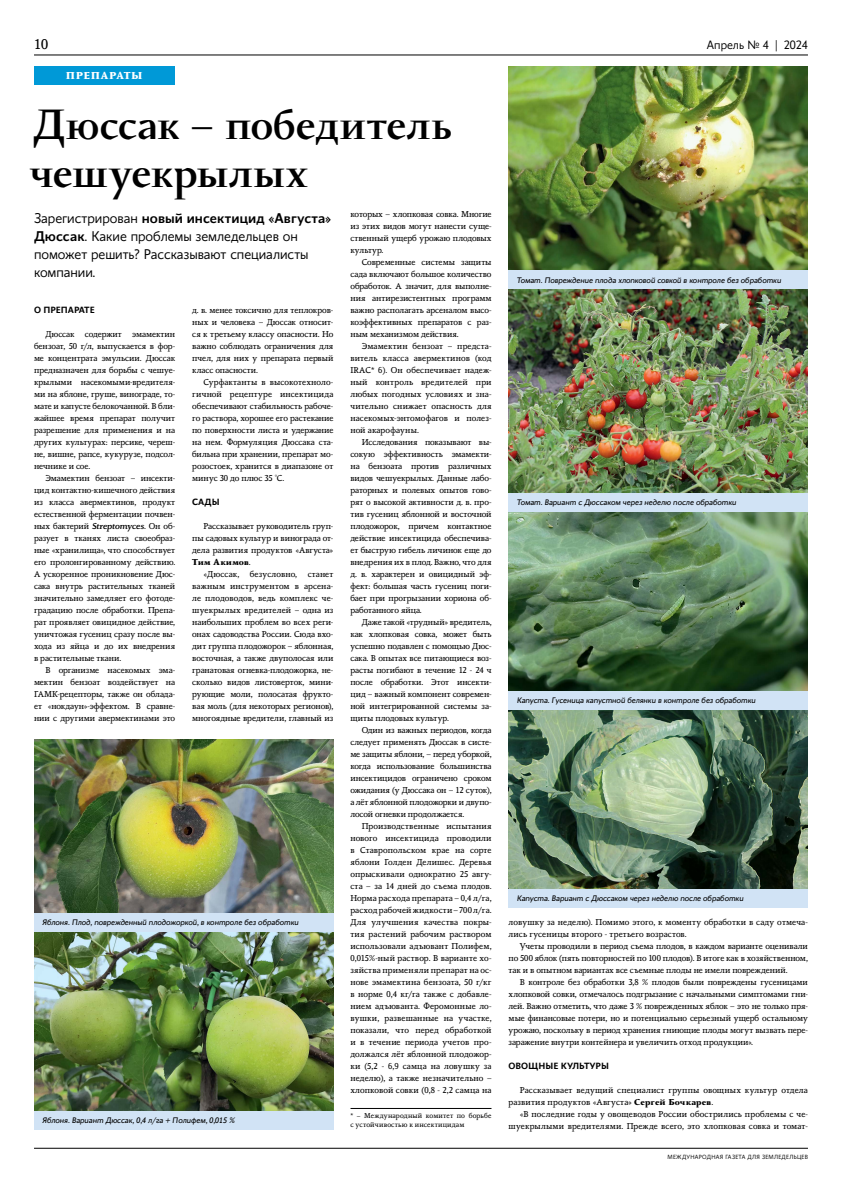
<style>
.page{position:relative;width:842px;height:1191px;background:#fff}
.page>*{position:absolute;margin:0;border:0;box-sizing:border-box;transform-origin:0 0}
.t1{font:500 42px/48px "Conqueror";letter-spacing:-.01em;color:#000}
.t2{font:300 14px/18px "Conqueror Sans";letter-spacing:-.005em;color:#000}
.t3{font:14px "Conqueror Slab";color:#000}
.t4{font:300 12px "Conqueror Sans";color:#000}
.t5{font:800 10px "Conqueror";letter-spacing:.05em;color:#fff}
.t6{font:600 9px "Conqueror Sans";color:#000}
.t7{font:8.5px/12px "Conqueror Slab";color:#000;text-align:justify}
.t8{font:8.5px/12px "Conqueror Slab";letter-spacing:.02em;color:#000}
.t9{font:800 8.5px "Conqueror";letter-spacing:.005em;color:#000}
.t10{font:italic 8px "Conqueror Sans";letter-spacing:-.01em;color:#000}
.t11{font:7px/9px "Conqueror Slab";letter-spacing:.025em;color:#000}
.t12{font:300 6px "Conqueror Sans";letter-spacing:.045em;color:#000}
.s1{font-weight:500}
.s2{font-weight:500;font-style:italic}
.s3{font-family:"Conqueror Slab";font-weight:400}
.s4{font-family:"Conqueror";font-weight:800}
</style>
<div class="page">
<hr style="left:34px;top:1148px;width:774px;height:1px;background:#000">
<hr style="left:34px;top:55px;width:774px;height:1px;background:#000">
<div style="left:34px;top:67px;width:141px;height:18px;background:#0099d7"></div>
<img style="left:34px;top:931px;width:299px;height:180px">
<img style="left:509px;top:289px;width:299px;height:204px">
<img style="left:509px;top:511px;width:299px;height:180px">
<img style="left:509px;top:709px;width:299px;height:180px">
<img style="left:34px;top:739px;width:299px;height:174px">
<img style="left:509px;top:67px;width:299px;height:204px">
<div style="left:34px;top:1111px;width:299px;height:18px;background:#d1e3f5"></div>
<div style="left:509px;top:493px;width:299px;height:18px;background:#d1e3f5"></div>
<div style="left:509px;top:691px;width:299px;height:18px;background:#d1e3f5"></div>
<div style="left:509px;top:889px;width:299px;height:18px;background:#d1e3f5"></div>
<div style="left:34px;top:913px;width:299px;height:18px;background:#d1e3f5"></div>
<div style="left:509px;top:271px;width:299px;height:18px;background:#d1e3f5"></div>
<hr style="left:350px;top:1108px;width:141px;height:1px;background:#000">
<h2 class="t3" style="left:34px;top:36px;width:15px">10</h2>
<h3 class="t4" style="left:707px;top:38px;width:103px">Апрель № 4 | 2024</h3>
<p class="t5" style="left:66px;top:70px;width:78px">ПРЕПАРАТЫ</p>
<h1 class="t1" style="left:30px;top:101px;width:423px">Дюссак – победитель чешуекрылых</h1>
<h2 class="t2" style="left:34px;top:209px;width:299px">Зарегистрирован <span class="s1">новый инсектицид «Августа» Дюссак</span>. Какие проблемы земледельцев он поможет решить? Рассказывают специалисты компании.</h2>
<p class="t7" style="left:350px;top:208px;width:143px">которых – хлопковая совка. Многие из этих видов могут нанести суще&shy;ственный ущерб урожаю плодовых культур.</p>
<p class="t7" style="left:350px;top:256px;width:143px;text-indent:11px">Современные системы защиты сада включают большое количество обработок. А значит, для выполне&shy;ния антирезистентных программ важно располагать арсеналом высо&shy;коэффективных препаратов с раз&shy;ным механизмом действия.</p>
<p class="t7" style="left:350px;top:340px;width:143px;text-indent:11px">Эмамектин бензоат – предста&shy;витель класса авермектинов (код IRAC* 6). Он обеспечивает надеж&shy;ный контроль вредителей при любых погодных условиях и зна&shy;чительно снижает опасность для насекомых-энтомофагов и полез&shy;ной акарофауны.</p>
<p class="t7" style="left:350px;top:436px;width:143px;text-indent:11px">Исследования показывают вы&shy;сокую эффективность эмамекти&shy;на бензоата против различных видов чешуекрылых. Данные лабо&shy;раторных и полевых опытов гово&shy;рят о высокой активности д. в. про&shy;тив гусениц яблонной и восточной плодожорок, причем контактное действие инсектицида обеспечива&shy;ет быструю гибель личинок еще до внедрения их в плод. Важно, что для д. в. характерен и овицидный эф&shy;фект: большая часть гусениц поги&shy;бает при прогрызании хориона об&shy;работанного яйца.</p>
<p class="t7" style="left:350px;top:616px;width:143px;text-indent:11px">Даже такой «трудный» вредитель, как хлопковая совка, может быть успешно подавлен с помощью Дюс&shy;сака. В опытах все питающиеся воз&shy;расты погибают в течение 12 - 24 ч после обработки. Этот инсекти&shy;цид – важный компонент современ&shy;ной интегрированной системы за&shy;щиты плодовых культур.</p>
<p class="t7" style="left:350px;top:724px;width:143px;text-indent:11px">Один из важных периодов, когда следует применять Дюссак в систе&shy;ме защиты яблони, – перед уборкой, когда использование большинства инсектицидов ограничено сроком ожидания (у Дюссака он – 12 суток), а лёт яблонной плодожорки и двупо&shy;лосой огневки продолжается.</p>
<p class="t7" style="left:350px;top:820px;width:143px;text-indent:11px">Производственные испытания нового инсектицида проводили в Ставропольском крае на сорте яблони Голден Делишес. Деревья опрыскивали однократно 25 авгу&shy;ста – за 14 дней до съема плодов.<br>Норма расхода препарата – 0,4 л/га, расход рабочей жидкости – 700 л/га.<br>Для улучшения качества покры&shy;тия растений рабочим раствором использовали адъювант Полифем, 0,015%-ный раствор. В варианте хо&shy;зяйства применяли препарат на ос&shy;нове эмамектина бензоата, 50 г/кг в норме 0,4 кг/га также с добавле&shy;нием адъюванта. Феромонные ло&shy;вушки, развешанные на участке, показали, что перед обработкой и в течение периода учетов про&shy;должался лёт яблонной плодожор&shy;ки (5,2 - 6,9 самца на ловушку за неделю), а также незначительно – хлопковой совки (0,8 - 2,2 самца на</p>
<p class="t6" style="left:34px;top:304px;width:62px">О ПРЕПАРАТЕ</p>
<p class="t7" style="left:34px;top:328px;width:143px;text-indent:11px">Дюссак содержит эмамектин бензоат, 50 г/л, выпускается в фор&shy;ме концентрата эмульсии. Дюссак предназначен для борьбы с чешуе&shy;крылыми насекомыми-вредителя&shy;ми на яблоне, груше, винограде, то&shy;мате и капусте белокочанной. В бли&shy;жайшее время препарат получит разрешение для применения и на других культурах: персике, череш&shy;не, вишне, рапсе, кукурузе, подсол&shy;нечнике и сое.</p>
<p class="t7" style="left:34px;top:472px;width:143px;text-indent:11px">Эмамектин бензоат – инсекти&shy;цид контактно-кишечного действия из класса авермектинов, продукт естественной ферментации почвен&shy;ных бактерий <span class="s2">Streptomyces</span>. Он об&shy;разует в тканях листа своеобраз&shy;ные «хранилища», что способствует его пролонгированному действию.<br>А ускоренное проникновение Дюс&shy;сака внутрь растительных тканей значительно замедляет его фотоде&shy;градацию после обработки. Препа&shy;рат проявляет овицидное действие, уничтожая гусениц сразу после вы&shy;хода из яйца и до их внедрения в растительные ткани.</p>
<p class="t7" style="left:34px;top:664px;width:143px;text-indent:11px">В организме насекомых эма&shy;мектин бензоат воздействует на ГАМК-рецепторы, также он облада&shy;ет «нокдаун»-эффектом. В сравне&shy;нии с другими авермектинами это</p>
<p class="t7" style="left:192px;top:304px;width:143px">д. в. менее токсично для теплокров&shy;ных и человека – Дюссак относит&shy;ся к третьему классу опасности. Но важно соблюдать ограничения для пчел, для них у препарата первый класс опасности.</p>
<p class="t7" style="left:192px;top:376px;width:143px;text-indent:11px">Сурфактанты в высокотехноло&shy;гичной рецептуре инсектицида обеспечивают стабильность рабоче&shy;го раствора, хорошее его растекание по поверхности листа и удержание на нем. Формуляция Дюссака ста&shy;бильна при хранении, препарат мо&shy;розостоек, хранится в диапазоне от минус 30 до плюс 35 °С.</p>
<p class="t6" style="left:192px;top:496px;width:29px">САДЫ</p>
<p class="t7" style="left:192px;top:520px;width:143px;text-indent:11px">Рассказывает руководитель груп&shy;пы садовых культур и винограда от&shy;дела развития продуктов «Августа»</p>
<p class="t9" style="left:192px;top:556px;width:60px">Тим Акимов<span class="s3">.</span></p>
<p class="t7" style="left:192px;top:568px;width:143px;text-indent:11px">«Дюссак, безусловно, станет важным инструментом в арсена&shy;ле плодоводов, ведь комплекс че&shy;шуекрылых вредителей – одна из наибольших проблем во всех реги&shy;онах садоводства России. Сюда вхо&shy;дит группа плодожорок – яблонная, восточная, а также двуполосая или гранатовая огневка-плодожорка, не&shy;сколько видов листоверток, мини&shy;рующие моли, полосатая фрукто&shy;вая моль (для некоторых регионов), многоядные вредители, главный из</p>
<p class="t10" style="left:43px;top:917px;width:258px">Яблоня. Плод, поврежденный плодожоркой, в контроле без обработки</p>
<p class="t10" style="left:43px;top:1115px;width:194px">Яблоня. Вариант Дюссак, 0,4 л/га + Полифем, 0,015 %</p>
<p class="t11" style="left:350px;top:1111px;width:142px">* – Международный комитет по борьбе с устойчивостью к инсектицидам</p>
<p class="t10" style="left:517px;top:275px;width:266px">Томат. Повреждение плода хлопковой совкой в контроле без обработки</p>
<p class="t10" style="left:517px;top:497px;width:221px">Томат. Вариант с Дюссаком через неделю после обработки</p>
<p class="t10" style="left:517px;top:695px;width:240px">Капуста. Гусеница капустной белянки в контроле без обработки</p>
<p class="t10" style="left:517px;top:893px;width:228px">Капуста. Вариант с Дюссаком через неделю после обработки</p>
<p class="t7" style="left:509px;top:916px;width:301px">ловушку за неделю). Помимо этого, к моменту обработки в саду отмеча&shy;лись гусеницы второго - третьего возрастов.</p>
<p class="t7" style="left:509px;top:940px;width:301px;text-indent:11px">Учеты проводили в период съема плодов, в каждом варианте оценивали по 500 яблок (пять повторностей по 100 плодов). В итоге как в хозяйственном, так и в опытном вариантах все съемные плоды не имели повреждений.</p>
<p class="t7" style="left:509px;top:976px;width:301px;text-indent:11px">В контроле без обработки 3,8 % плодов были повреждены гусеницами хлопковой совки, отмечалось подгрызание с начальными симптомами гни&shy;лей. Важно отметить, что даже 3 % поврежденных яблок – это не только пря&shy;мые финансовые потери, но и потенциально серьезный ущерб остальному урожаю, поскольку в период хранения гниющие плоды могут вызвать пере&shy;заражение внутри контейнера и увеличить отход продукции».</p>
<p class="t6" style="left:509px;top:1060px;width:102px">ОВОЩНЫЕ КУЛЬТУРЫ</p>
<p class="t8" style="left:509px;top:1084px;width:301px;text-indent:11px">Рассказывает ведущий специалист группы овощных культур отдела развития продуктов «Августа» <span class="s4">Сергей Бочкарев</span>.</p>
<p class="t7" style="left:509px;top:1108px;width:301px;text-align:right">«В последние годы у овощеводов России обострились проблемы с че&shy;шуекрылыми вредителями. Прежде всего, это хлопковая совка и томат-</p>
<p class="t12" style="left:667px;top:1153px;width:142px">МЕЖДУНАРОДНАЯ ГАЗЕТА ДЛЯ ЗЕМЛЕДЕЛЬЦЕВ</p>
</div>
